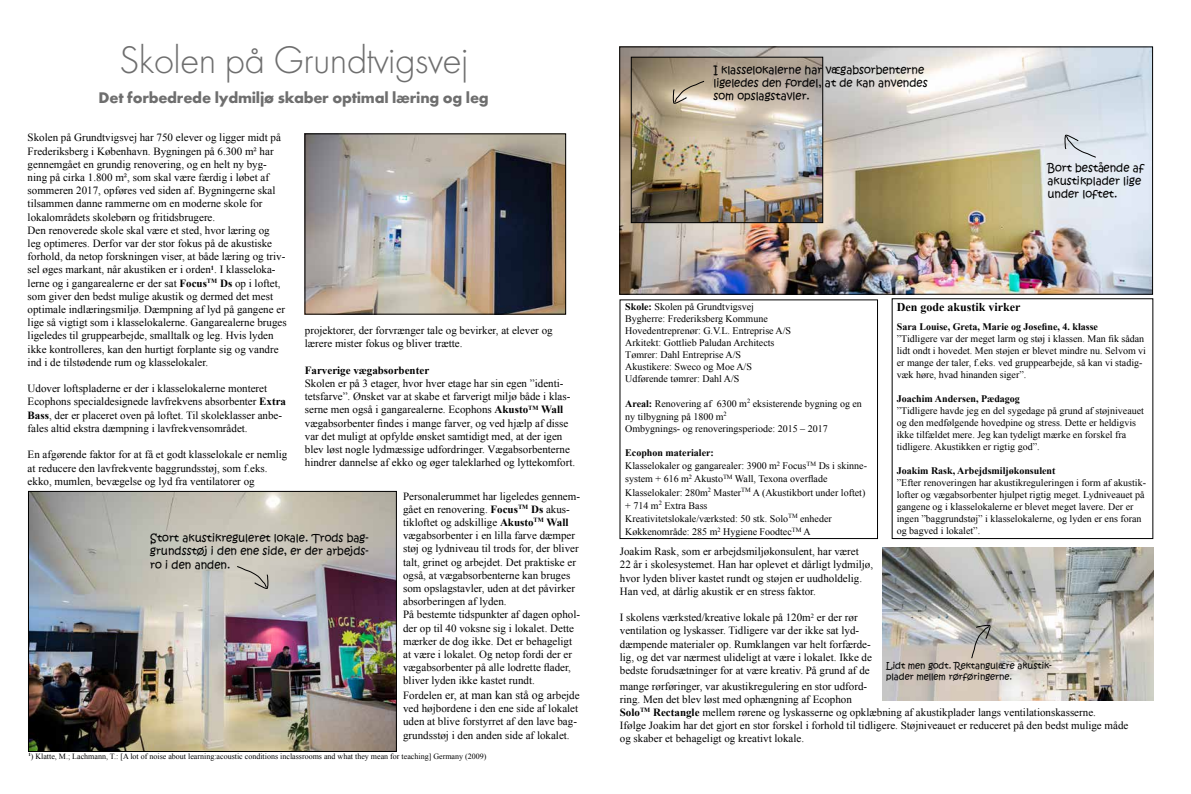
<style>
.page{position:relative;width:1191px;height:794px;background:#fff}
.page>*{position:absolute;margin:0;border:0;box-sizing:border-box;transform-origin:0 0}
.t1{font:300 40px "Futura";letter-spacing:-.02em;color:#6e6e6e}
.t2{font:700 16px "Futura";letter-spacing:-.015em;color:#6e6e6e}
.t3{font:12px "Times New Roman";color:#000}
.t4{font:700 12px "Times New Roman";color:#000}
.t5{font:11px/13.2px "Times New Roman";color:#000}
.t6{font:11px/13.2px "Kristen ITC";color:#000}
.t7{font:700 11px "Times New Roman";color:#000}
.t8{font:10px/12px "Times New Roman";color:#000}
.t9{font:700 10px "Times New Roman";color:#000}
.t10{font:9px/10.8px "Kristen ITC";color:#000}
.t11{font:8px "Times New Roman";color:#000}
.s1{font-weight:700}
.s2{font-size:11px}
</style>
<div class="page">
<img style="left:621px;top:49px;width:529px;height:243px">
<img style="left:30px;top:493px;width:364px;height:256px">
<div style="left:28px;top:491px;width:368px;height:260px;border:1px solid #000"></div>
<img style="left:307px;top:136px;width:257px;height:176px">
<img style="left:633px;top:59px;width:188px;height:162px">
<div style="left:631px;top:57px;width:192px;height:166px;border:1px solid #000"></div>
<img style="left:882px;top:547px;width:271px;height:153px">
<svg style="left:672px;top:81px;width:33px;height:24px"></svg>
<svg style="left:1064px;top:134px;width:33px;height:24px"></svg>
<svg style="left:971px;top:583px;width:20px;height:76px;background:#b2afaa"></svg>
<svg style="left:236px;top:566px;width:33px;height:24px"></svg>
<h1 class="t1" style="left:119px;top:37px;width:351px">Skolen på Grundtvigsvej</h1>
<h2 class="t2" style="left:99px;top:87px;width:392px">Det forbedrede lydmiljø skaber optimal læring og leg</h2>
<p class="t5" style="left:28px;top:131px;width:261px">Skolen på Grundtvigsvej har 750 elever og ligger midt på Frederiksberg i København. Bygningen på 6.300 m² har gennemgået en grundig renovering, og en helt ny byg&shy;ning på cirka 1.800 m², som skal være færdig i løbet af sommeren 2017, opføres ved siden af. Bygningerne skal tilsammen danne rammerne om en moderne skole for lokalområdets skolebørn og fritidsbrugere.<br>Den renoverede skole skal være et sted, hvor læring og<br>leg optimeres. Derfor var der stor fokus på de akustiske forhold, da netop forskningen viser, at både læring og triv&shy;sel øges markant, når akustiken er i orden<sup>1</sup>. I klasseloka&shy;lerne og i gangarealerne er der sat <span class="s1">Focus</span><sup>TM</sup> <span class="s1">Ds</span> op i loftet, som giver den bedst mulige akustik og dermed det mest optimale indlæringsmiljø. Dæmpning af lyd på gangene er lige så vigtigt som i klasselokalerne. Gangarealerne bruges ligeledes til gruppearbejde, smalltalk og leg. Hvis lyden ikke kontrolleres, kan den hurtigt forplante sig og vandre ind i de tilstødende rum og klasselokaler.</p>
<p class="t5" style="left:28px;top:382px;width:260px">Udover loftspladerne er der i klasselokalerne monteret Ecophons specialdesignede lavfrekvens absorbenter <span class="s1">Extra Bass</span>, der er placeret oven på loftet. Til skoleklasser anbe&shy;fales altid ekstra dæmpning i lavfrekvensområdet.</p>
<p class="t5" style="left:28px;top:448px;width:261px">En afgørende faktor for at få et godt klasselokale er nemlig at reducere den lavfrekvente baggrundsstøj, som f.eks. ekko, mumlen, bevægelse og lyd fra ventilatorer og</p>
<p class="t5" style="left:305px;top:324px;width:249px">projektorer, der forvrænger tale og bevirker, at elever og lærere mister fokus og bliver trætte.</p>
<p class="t7" style="left:305px;top:362px;width:126px">Farverige vægabsorbenter</p>
<p class="t5" style="left:305px;top:376px;width:272px">Skolen er på 3 etager, hvor hver etage har sin egen ”identi&shy;tetsfarve”. Ønsket var at skabe et farverigt miljø både i klas&shy;serne men også i gangarealerne. Ecophons <span class="s1">Akusto</span><sup>TM</sup> <span class="s1">Wall </span>vægabsorbenter findes i mange farver, og ved hjælp af disse var det muligt at opfylde ønsket samtidigt med, at der igen blev løst nogle lydmæssige udfordringer. Vægabsorbenterne hindrer dannelse af ekko og øger taleklarhed og lyttekomfort.</p>
<p class="t5" style="left:403px;top:489px;width:178px">Personalerummet har ligeledes gennem&shy;gået en renovering. <span class="s1">Focus</span><sup>TM</sup> <span class="s1">Ds</span> akus&shy;tikloftet og adskillige <span class="s1">Akusto</span><sup>TM</sup> <span class="s1">Wall </span>vægabsorbenter i en lilla farve dæmper støj og lydniveau til trods for, der bliver talt, grinet og arbejdet. Det praktiske er også, at vægabsorbenterne kan bruges som opslagstavler, uden at det påvirker absorberingen af lyden.<br>På bestemte tidspunkter af dagen ophol&shy;der op til 40 voksne sig i lokalet. Dette mærker de dog ikke. Det er behageligt at være i lokalet. Og netop fordi der er vægabsorbenter på alle lodrette flader, bliver lyden ikke kastet rundt.</p>
<p class="t3" style="left:403px;top:687px;width:178px"><span class="s2">Fordelen</span> er, at man kan stå og a<span class="s2">rbejde</span></p>
<p class="t5" style="left:403px;top:701px;width:177px;text-align:justify">ved højbordene i den ene side af lokalet uden at blive forstyrret af den lave bag&shy;grundsstøj i den anden side af lokalet.</p>
<p class="t11" style="left:28px;top:751px;width:459px"><sup>1</sup>) Klatte, M.; Lachmann, T.: [A lot of noise about learning:acoustic conditions inclassrooms and what they mean for teaching] Germany (2009)</p>
<p class="t6" style="left:150px;top:532px;width:220px;text-align:justify">Stort akustikreguleret lokale. Trods bag&shy;grundsstøj i den ene side, er der arbejds&shy;ro i den anden.</p>
<p class="t6" style="left:713px;top:64px;width:216px">I klasselokalerne har vægabsorbenterne ligeledes den fordel, at de kan anvendes som opslagstavler.</p>
<p class="t6" style="left:1047px;top:161px;width:98px">Bort bestående af akustikplader lige under loftet.</p>
<p class="t8" style="left:625px;top:300px;width:167px"><span class="s1">Skole:</span> Skolen på Grundtvigsvej Bygherre: Frederiksberg Kommune Hovedentreprenør: G.V.L. Entreprise A/S Arkitekt: Gottlieb Paludan Architects Tømrer: Dahl Entreprise A/S<br>Akustikere: Sweco og Moe A/S Udførende tømrer: Dahl A/S</p>
<p class="t8" style="left:625px;top:397px;width:238px;line-height:13.2px"><span class="s1">Areal:</span> Renovering af 6300 m<sup>2</sup> eksisterende bygning og en ny tilbygning på 1800 m<sup>2</sup></p>
<p class="t8" style="left:625px;top:422px;width:204px">Ombygnings- og renoveringsperiode: 2015 – 2017</p>
<p class="t8" style="left:625px;top:446px;width:243px;line-height:13.2px"><span class="s1">Ecophon materialer:<br></span>Klasselokaler og gangarealer: 3900 m<sup>2</sup> Focus<sup>TM</sup> Ds i skinne&shy;system + 616 m<sup>2</sup> Akusto<sup>TM</sup> Wall, Texona overflade Klasselokaler: 280m<sup>2</sup> Master<sup>TM</sup> A (Akustikbort under loftet) + 714 m<sup>2</sup> Extra Bass<br>Kreativitetslokale/værksted: 50 stk. Solo<sup>TM</sup> enheder Køkkenområde: 285 m<sup>2</sup> Hygiene Foodtec<sup>TM</sup> A</p>
<p class="t4" style="left:896px;top:299px;width:125px">Den gode akustik virker</p>
<p class="t9" style="left:896px;top:320px;width:203px">Sara Louise, Greta, Marie og Josefine, 4. klasse</p>
<p class="t8" style="left:896px;top:333px;width:251px">”Tidligere var der meget larm og støj i klassen. Man fik sådan lidt ondt i hovedet. Men støjen er blevet mindre nu. Selvom vi er mange der taler, f.eks. ved gruppearbejde, så kan vi stadig&shy;væk høre, hvad hinanden siger”.</p>
<p class="t9" style="left:896px;top:392px;width:125px">Joachim Andersen, Pædagog</p>
<p class="t8" style="left:896px;top:405px;width:249px">”Tidligere havde jeg en del sygedage på grund af støjniveauet og den medfølgende hovedpine og stress. Dette er heldigvis ikke tilfældet mere. Jeg kan tydeligt mærke en forskel fra tidligere. Akustikken er rigtig god”.</p>
<p class="t9" style="left:896px;top:464px;width:160px">Joakim Rask, Arbejdsmiljøkonsulent</p>
<p class="t8" style="left:896px;top:477px;width:251px">”Efter renoveringen har akustikreguleringen i form af akustik&shy;lofter og vægabsorbenter hjulpet rigtig meget. Lydniveauet på gangene og i klasselokalerne er blevet meget lavere. Der er ingen ”baggrundstøj” i klasselokalerne, og lyden er ens foran og bagved i lokalet”.</p>
<p class="t5" style="left:620px;top:545px;width:255px">Joakim Rask, som er arbejdsmiljøkonsulent, har været<br>22 år i skolesystemet. Han har oplevet et dårligt lydmiljø, hvor lyden bliver kastet rundt og støjen er uudholdelig.<br>Han ved, at dårlig akustik er en stress faktor.</p>
<p class="t5" style="left:620px;top:611px;width:254px">I skolens værksted/kreative lokale på 120m<sup>2</sup> er der rør ventilation og lyskasser. Tidligere var der ikke sat lyd&shy;dæmpende materialer op. Rumklangen var helt forfærde&shy;lig, og det var nærmest ulideligt at være i lokalet. Ikke de bedste forudsætninger for at være kreativ. På grund af de</p>
<p class="t10" style="left:886px;top:660px;width:167px">Lidt men godt. Rektangulære akustik&shy;plader mellem rørføringerne.</p>
<p class="t5" style="left:620px;top:679px;width:510px">mange rørføringer, var akustikregulering en stor udford-<br>ring. Men det blev løst med ophængning af Ecophon<br><span class="s1">Solo</span><sup>TM</sup> <span class="s1">Rectangle</span> mellem rørene og lyskasserne og opklæbning af akustikplader langs ventilationskasserne.<br>Ifølge Joakim har det gjort en stor forskel i forhold til tidligere. Støjniveauet er reduceret på den bedst mulige måde og skaber et behageligt og kreativt lokale.</p>
</div>
